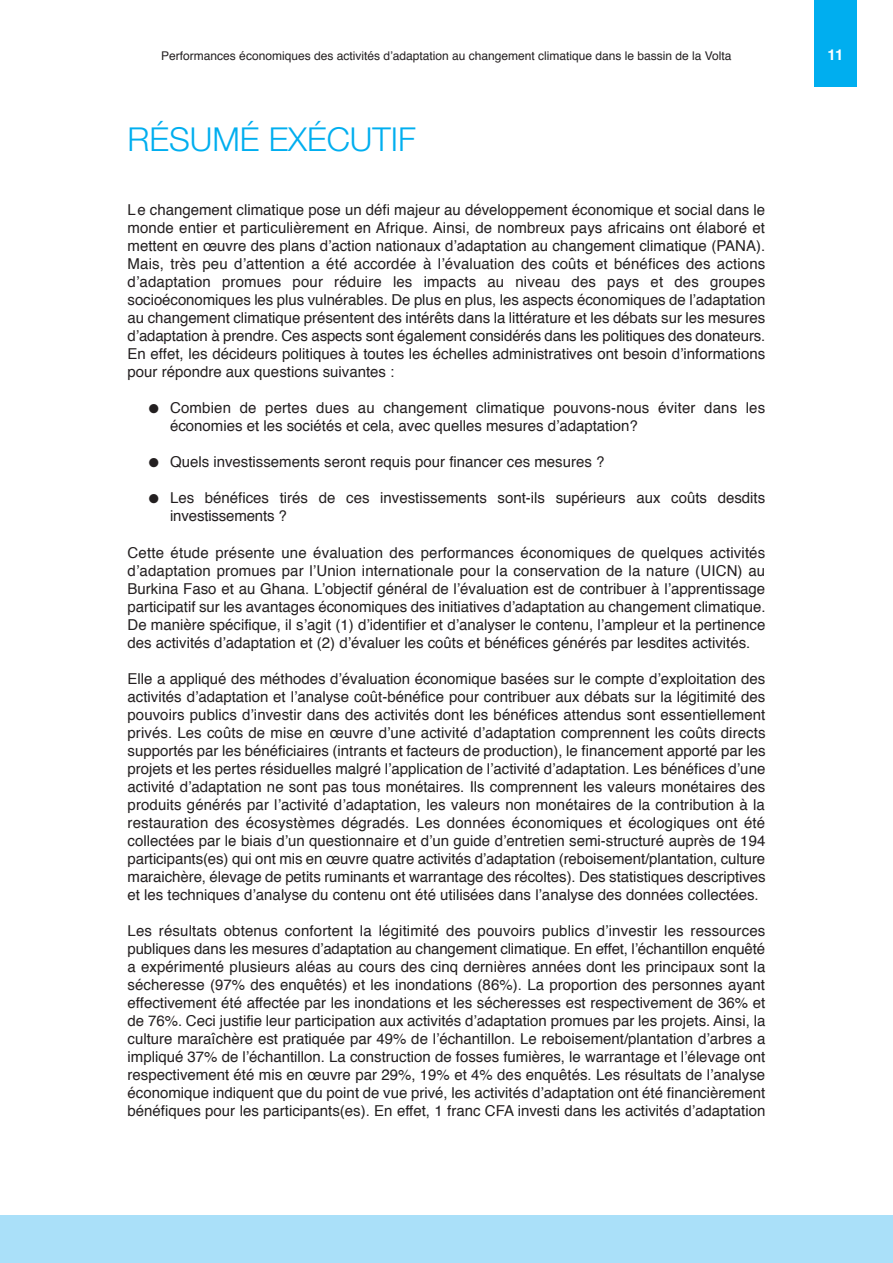
<style>
.page{position:relative;width:893px;height:1263px;background:#fff}
.page>*{position:absolute;margin:0;border:0;box-sizing:border-box;transform-origin:0 0}
.t1{font:300 33px "Helvetica Neue";color:#00aeef}
.t2{font:15px/18px "Helvetica";color:#231f20;text-align:justify}
.t3{font:700 15px "Helvetica";color:#fff}
.t4{font:12px "Helvetica";color:#231f20}
</style>
<div class="page">
<div style="left:814px;top:0;width:43px;height:86px;background:#00aeef"></div>
<div style="left:0;top:1215px;width:893px;height:48px;background:#aae0f9"></div>
<p class="t4" style="left:161px;top:50px;width:572px">Performances économiques des activités d’adaptation au changement climatique dans le bassin de la Volta</p>
<h1 class="t1" style="left:128px;top:128px;width:290px">RÉSUMÉ EXÉCUTIF</h1>
<p class="t2" style="left:128px;top:202px;width:639px">Le changement climatique pose un défi majeur au développement économique et social dans le monde entier et particulièrement en Afrique. Ainsi, de nombreux pays africains ont élaboré et mettent en œuvre des plans d’action nationaux d’adaptation au changement climatique (PANA).<br>Mais, très peu d’attention a été accordée à l’évaluation des coûts et bénéfices des actions d’adaptation promues pour réduire les impacts au niveau des pays et des groupes socioéconomiques les plus vulnérables. De plus en plus, les aspects économiques de l’adaptation au changement climatique présentent des intérêts dans la littérature et les débats sur les mesures d’adaptation à prendre. Ces aspects sont également considérés dans les politiques des donateurs.<br>En effet, les décideurs politiques à toutes les échelles administratives ont besoin d’informations pour répondre aux questions suivantes :</p>
<p class="t2" style="left:170px;top:400px;width:597px;text-indent:-21px">● Combien de pertes dues au changement climatique pouvons-nous éviter dans les économies et les sociétés et cela, avec quelles mesures d’adaptation?</p>
<p class="t2" style="left:149px;top:454px;width:457px">● Quels investissements seront requis pour financer ces mesures ?</p>
<p class="t2" style="left:170px;top:490px;width:597px;text-indent:-21px">● Les bénéfices tirés de ces investissements sont-ils supérieurs aux coûts desdits investissements ?</p>
<p class="t2" style="left:128px;top:544px;width:639px">Cette étude présente une évaluation des performances économiques de quelques activités d’adaptation promues par l’Union internationale pour la conservation de la nature (UICN) au Burkina Faso et au Ghana. L’objectif général de l’évaluation est de contribuer à l’apprentissage participatif sur les avantages économiques des initiatives d’adaptation au changement climatique.<br>De manière spécifique, il s’agit (1) d’identifier et d’analyser le contenu, l’ampleur et la pertinence des activités d’adaptation et (2) d’évaluer les coûts et bénéfices générés par lesdites activités.</p>
<p class="t2" style="left:128px;top:670px;width:639px">Elle a appliqué des méthodes d’évaluation économique basées sur le compte d’exploitation des activités d’adaptation et l’analyse coût-bénéfice pour contribuer aux débats sur la légitimité des pouvoirs publics d’investir dans des activités dont les bénéfices attendus sont essentiellement privés. Les coûts de mise en œuvre d’une activité d’adaptation comprennent les coûts directs supportés par les bénéficiaires (intrants et facteurs de production), le financement apporté par les projets et les pertes résiduelles malgré l’application de l’activité d’adaptation. Les bénéfices d’une activité d’adaptation ne sont pas tous monétaires. Ils comprennent les valeurs monétaires des produits générés par l’activité d’adaptation, les valeurs non monétaires de la contribution à la restauration des écosystèmes dégradés. Les données économiques et écologiques ont été collectées par le biais d’un questionnaire et d’un guide d’entretien semi-structuré auprès de 194 participants(es) qui ont mis en œuvre quatre activités d’adaptation (reboisement/plantation, culture maraichère, élevage de petits ruminants et warrantage des récoltes). Des statistiques descriptives et les techniques d’analyse du contenu ont été utilisées dans l’analyse des données collectées.</p>
<p class="t2" style="left:128px;top:922px;width:639px">Les résultats obtenus confortent la légitimité des pouvoirs publics d’investir les ressources publiques dans les mesures d’adaptation au changement climatique. En effet, l’échantillon enquêté a expérimenté plusieurs aléas au cours des cinq dernières années dont les principaux sont la sécheresse (97% des enquêtés) et les inondations (86%). La proportion des personnes ayant effectivement été affectée par les inondations et les sécheresses est respectivement de 36% et de 76%. Ceci justifie leur participation aux activités d’adaptation promues par les projets. Ainsi, la culture maraîchère est pratiquée par 49% de l’échantillon. Le reboisement/plantation d’arbres a impliqué 37% de l’échantillon. La construction de fosses fumières, le warrantage et l’élevage ont respectivement été mis en œuvre par 29%, 19% et 4% des enquêtés. Les résultats de l’analyse économique indiquent que du point de vue privé, les activités d’adaptation ont été financièrement bénéfiques pour les participants(es). En effet, 1 franc CFA investi dans les activités d’adaptation</p>
<p class="t3" style="left:828px;top:49px;width:17px">11</p>
</div>
